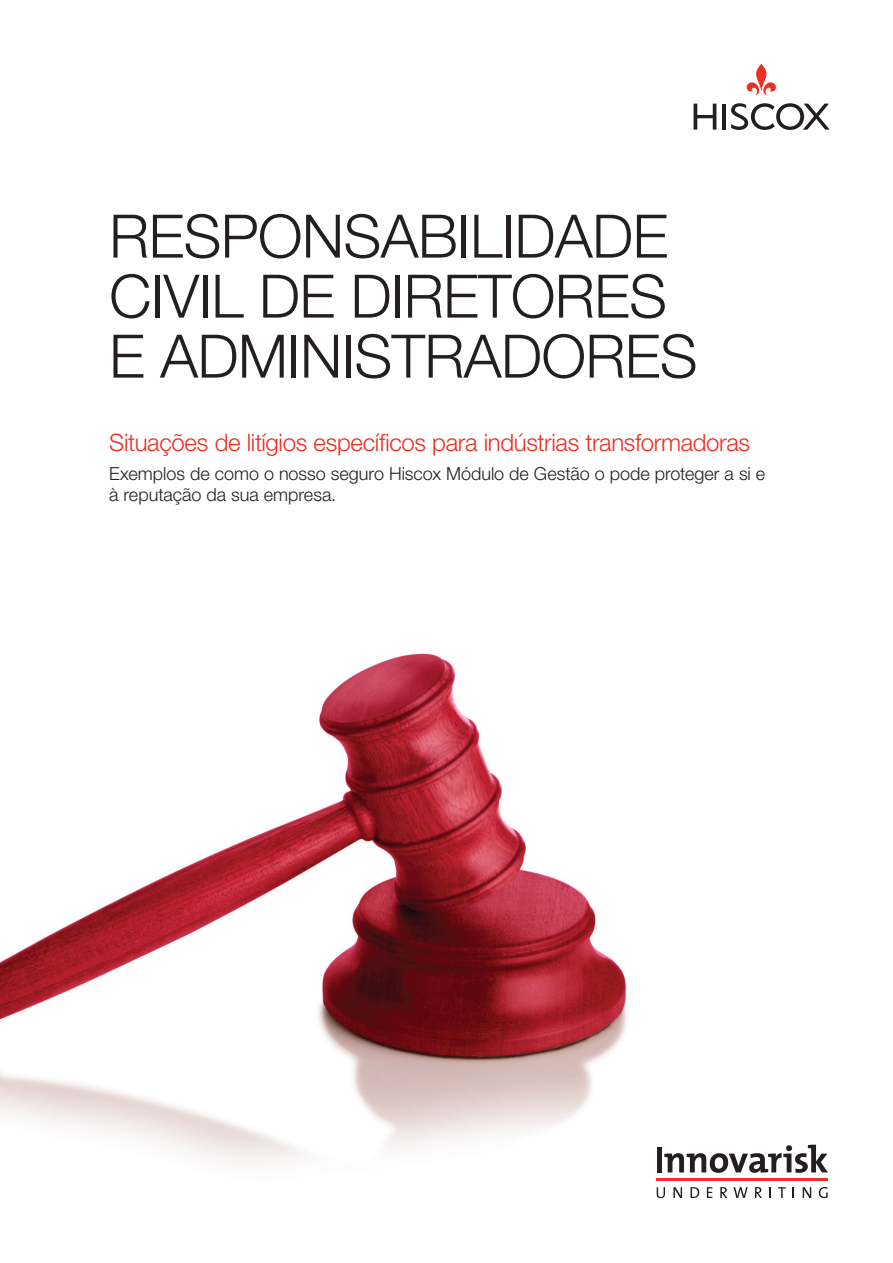
<style>
.page{position:relative;width:893px;height:1263px;background:#fff}
.page>*{position:absolute;margin:0;border:0;box-sizing:border-box;transform-origin:0 0}
.t1{font:300 60px/60px "Helvetica Neue LT Std";letter-spacing:-.01em;color:#231f20}
.t2{font:300 24px "Helvetica Neue LT Std";letter-spacing:-.015em;color:#ee2e22}
.t3{font:300 18px/21px "Helvetica Neue LT Std";color:#231f20}
</style>
<div class="page">
<img style="left:0;top:653px;width:627px;height:509px">
<svg style="left:747px;top:64px;width:29px;height:31px"></svg>
<hr style="left:722px;top:104px;width:4px;height:26px;background:#231f20">
<svg style="left:694px;top:104px;width:22px;height:26px"></svg>
<svg style="left:731px;top:103px;width:99px;height:27px"></svg>
<hr style="left:657px;top:1179px;width:171px;height:2px;background:#ee2d2e">
<svg style="left:657px;top:1187px;width:8px;height:11px"></svg>
<svg style="left:673px;top:1187px;width:9px;height:11px"></svg>
<svg style="left:690px;top:1187px;width:9px;height:11px"></svg>
<svg style="left:707px;top:1187px;width:5px;height:11px"></svg>
<svg style="left:720px;top:1187px;width:7px;height:11px"></svg>
<svg style="left:733px;top:1187px;width:15px;height:11px"></svg>
<svg style="left:755px;top:1187px;width:7px;height:11px"></svg>
<svg style="left:769px;top:1187px;width:2px;height:11px"></svg>
<svg style="left:778px;top:1187px;width:8px;height:11px"></svg>
<svg style="left:803px;top:1187px;width:8px;height:11px"></svg>
<svg style="left:819px;top:1187px;width:9px;height:11px"></svg>
<div style="left:657px;top:1147px;width:5px;height:25px;background:#231f20"></div>
<svg style="left:664px;top:1145px;width:164px;height:28px"></svg>
<h1 class="t1" style="left:109px;top:205px;width:590px">RESPONSABILIDADE<br>CIVIL DE DIRETORES<br>E ADMINISTRADORES</h1>
<h2 class="t2" style="left:109px;top:428px;width:642px">Situações de litígios específicos para indústrias transformadoras</h2>
<p class="t3" style="left:109px;top:463px;width:658px">Exemplos de como o nosso seguro Hiscox Módulo de Gestão o pode proteger a si e à reputação da sua empresa.</p>
</div>
